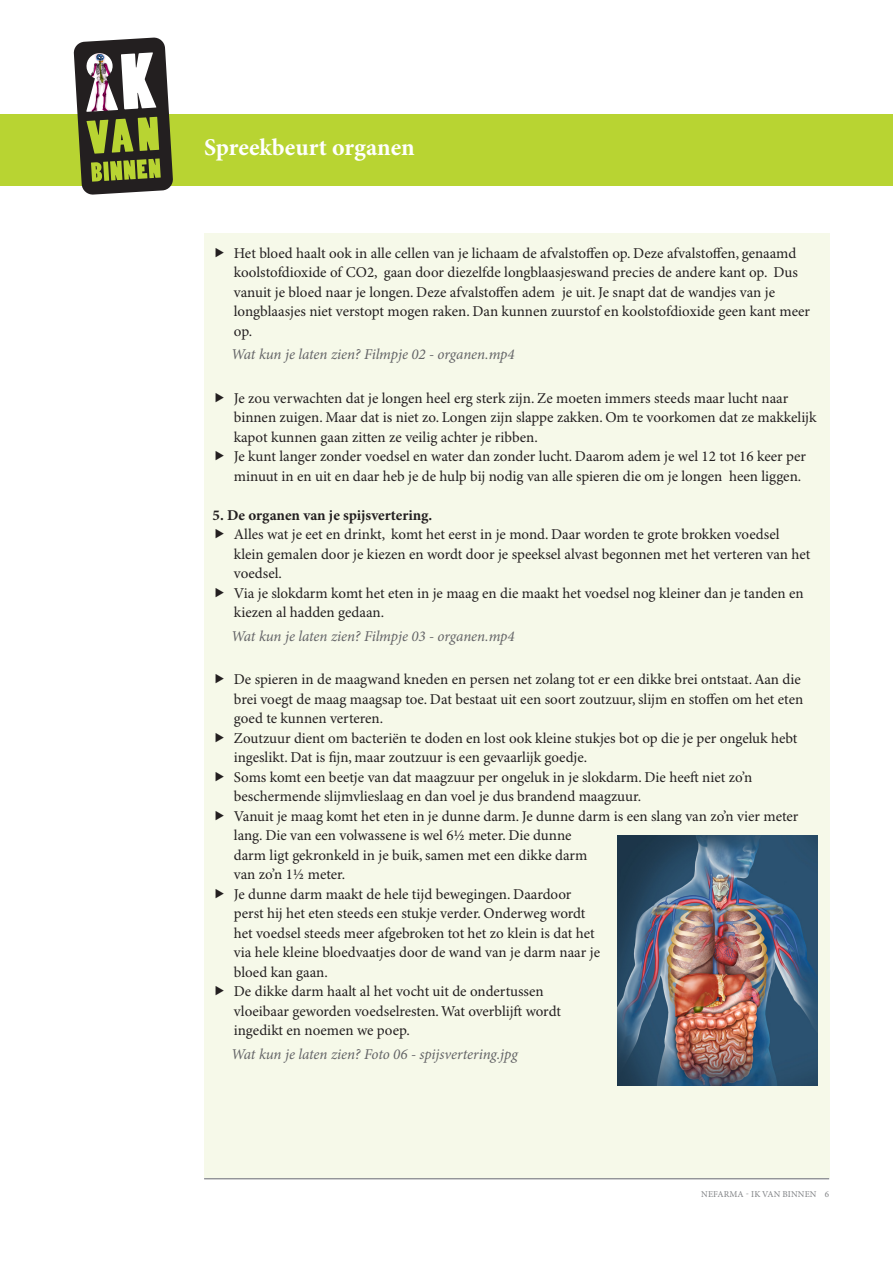
<style>
.page{position:relative;width:893px;height:1263px;background:#fff}
.page>*{position:absolute;margin:0;border:0;box-sizing:border-box;transform-origin:0 0}
.t1{font:700 24px "Minion Pro";color:#fff}
.t2{font:15px/19.5px "Minion Pro";color:#231f20}
.vt_wat_kun_je{font:italic 15px "Minion Pro";letter-spacing:-.005em;color:#636366}
.vt_bold_nw{font:700 15px "Minion Pro";letter-spacing:-.005em;color:#231f20}
.t3{font:9px "Minion Pro";letter-spacing:.01em;color:#808285}
</style>
<div class="page">
<div style="left:0;top:114px;width:893px;height:72px;background:#b8d432"></div>
<svg style="left:73px;top:37px;width:100px;height:158px"></svg>
<hr style="left:204px;top:1176px;width:625px;height:3px;background:#939598">
<div style="left:204px;top:234px;width:625px;height:944px;background:#f6f9e9"></div>
<img style="left:617px;top:835px;width:200px;height:250px">
<h1 class="t1" style="left:204px;top:133px;width:212px">Spreekbeurt organen</h1>
<p class="t2" style="left:234px;top:244px;width:578px">Het bloed haalt ook in alle cellen van je lichaam de afvalstoffen op. Deze afvalstoffen, genaamd koolstofdioxide of CO2, gaan door diezelfde longblaasjeswand precies de andere kant op. Dus vanuit je bloed naar je longen. Deze afvalstoffen adem je uit. Je snapt dat de wandjes van je longblaasjes niet verstopt mogen raken. Dan kunnen zuurstof en koolstofdioxide geen kant meer op.</p>
<p class="vt_wat_kun_je" style="left:231px;top:344px;width:285px">Wat kun je laten zien? Filmpje 02 - organen.mp4</p>
<p class="t2" style="left:234px;top:389px;width:584px">Je zou verwachten dat je longen heel erg sterk zijn. Ze moeten immers steeds maar lucht naar binnen zuigen. Maar dat is niet zo. Longen zijn slappe zakken. Om te voorkomen dat ze makkelijk kapot kunnen gaan zitten ze veilig achter je ribben.</p>
<p class="t2" style="left:234px;top:447px;width:574px">Je kunt langer zonder voedsel en water dan zonder lucht. Daarom adem je wel 12 tot 16 keer per minuut in en uit en daar heb je de hulp bij nodig van alle spieren die om je longen heen liggen.</p>
<p class="vt_bold_nw" style="left:213px;top:506px;width:221px">5. De organen van je spijsvertering.</p>
<p class="t2" style="left:234px;top:525px;width:578px">Alles wat je eet en drinkt, komt het eerst in je mond. Daar worden te grote brokken voedsel klein gemalen door je kiezen en wordt door je speeksel alvast begonnen met het verteren van het voedsel.</p>
<p class="t2" style="left:234px;top:584px;width:571px">Via je slokdarm komt het eten in je maag en die maakt het voedsel nog kleiner dan je tanden en kiezen al hadden gedaan.</p>
<p class="vt_wat_kun_je" style="left:231px;top:626px;width:285px">Wat kun je laten zien? Filmpje 03 - organen.mp4</p>
<p class="t2" style="left:234px;top:670px;width:571px">De spieren in de maagwand kneden en persen net zolang tot er een dikke brei ontstaat. Aan die brei voegt de maag maagsap toe. Dat bestaat uit een soort zoutzuur, slijm en stoffen om het eten goed te kunnen verteren.</p>
<p class="t2" style="left:234px;top:729px;width:565px">Zoutzuur dient om bacteriën te doden en lost ook kleine stukjes bot op die je per ongeluk hebt ingeslikt. Dat is fijn, maar zoutzuur is een gevaarlijk goedje.</p>
<p class="t2" style="left:234px;top:768px;width:520px">Soms komt een beetje van dat maagzuur per ongeluk in je slokdarm. Die heeft niet zo’n beschermende slijmvlieslaag en dan voel je dus brandend maagzuur.</p>
<p class="t2" style="left:234px;top:807px;width:566px">Vanuit je maag komt het eten in je dunne darm. Je dunne darm is een slang van zo’n vier meter lang. Die van een volwassene is wel 6½ meter. Die dunne<br>darm ligt gekronkeld in je buik, samen met een dikke darm<br>van zo’n 1½ meter.</p>
<p class="t2" style="left:234px;top:885px;width:368px">Je dunne darm maakt de hele tijd bewegingen. Daardoor perst hij het eten steeds een stukje verder. Onderweg wordt het voedsel steeds meer afgebroken tot het zo klein is dat het via hele kleine bloedvaatjes door de wand van je darm naar je bloed kan gaan.</p>
<p class="t2" style="left:234px;top:982px;width:329px">De dikke darm haalt al het vocht uit de ondertussen vloeibaar geworden voedselresten. Wat overblijft wordt ingedikt en noemen we poep.</p>
<p class="vt_wat_kun_je" style="left:231px;top:1044px;width:288px">Wat kun je laten zien? Foto 06 - spijsvertering.jpg</p>
<p class="t3" style="left:701px;top:1188px;width:129px">NEFARMA - IK VAN BINNEN 6</p>
</div>
